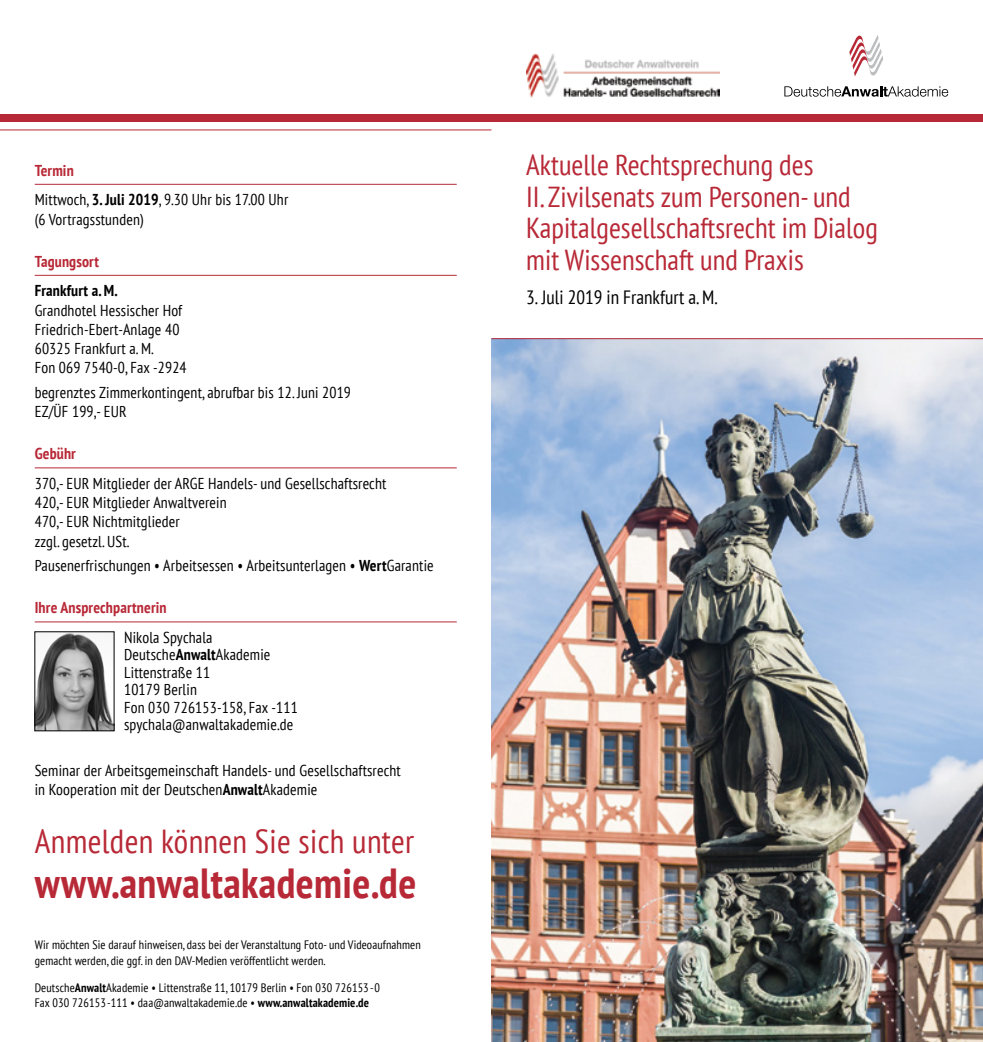
<style>
.page{position:relative;width:983px;height:1042px;background:#fff}
.page>*{position:absolute;margin:0;border:0;box-sizing:border-box;transform-origin:0 0}
.t1{font:700 condensed 42px "PT Sans";letter-spacing:.01em;color:#b82937}
.t2{font:condensed 33.25px "PT Sans";letter-spacing:.01em;color:#b82937}
.t3{font:condensed 28.88px/31.5px "PT Sans";color:#b82937}
.t4{font:condensed 19.25px "PT Sans";color:#000}
.t5{font:condensed 15.75px/19.2px "PT Sans";letter-spacing:.01em;color:#000}
.t6{font:700 condensed 15.75px "PT Sans";letter-spacing:.01em;color:#b82937}
.t7{font:700 condensed 15.75px "PT Sans";letter-spacing:.01em;color:#000}
.t8{font:condensed 12.25px/15.8px "PT Sans";letter-spacing:.01em;color:#000}
.s1{font-weight:700;color:#b82937}
.s2{font-weight:700}
</style>
<div class="page">
<img style="left:491px;top:339px;width:491px;height:703px">
<div style="left:0;top:114px;width:982px;height:8px;background:#b82937"></div>
<svg style="left:849px;top:35px;width:34px;height:42px"></svg>
<svg style="left:784px;top:86px;width:163px;height:11px"></svg>
<hr style="left:0;top:129px;width:491px;height:1px;background:#b82937">
<hr style="left:491px;top:338px;width:491px;height:1px;background:#b82937">
<img style="left:526px;top:54px;width:193px;height:43px">
<hr style="left:35px;top:184px;width:421px;height:1px;background:#b82937">
<hr style="left:35px;top:275px;width:421px;height:1px;background:#b82937">
<hr style="left:35px;top:467px;width:421px;height:1px;background:#b82937">
<hr style="left:35px;top:621px;width:421px;height:1px;background:#b82937">
<img style="left:37px;top:634px;width:75px;height:95px">
<p class="t5" style="left:35px;top:155px;width:255px;line-height:29.8px"><span class="s1">Termin<br></span>Mittwoch, <span class="s2">3. Juli 2019</span>, 9.30 Uhr bis 17.00 Uhr</p>
<p class="t5" style="left:35px;top:209px;width:110px">(6 Vortragsstunden)</p>
<p class="t6" style="left:35px;top:251px;width:66px">Tagungsort</p>
<p class="t7" style="left:35px;top:280px;width:84px">Frankfurt a. M.</p>
<p class="t5" style="left:35px;top:300px;width:153px">Grandhotel Hessischer Hof<br>Friedrich-Ebert-Anlage 40<br>60325 Frankfurt a. M.<br>Fon 069 7540-0, Fax -2924</p>
<p class="t5" style="left:35px;top:382px;width:318px">begrenztes Zimmerkontingent, abrufbar bis 12. Juni 2019<br>EZ/ÜF 199,- EUR</p>
<p class="t6" style="left:35px;top:443px;width:43px">Gebühr</p>
<p class="t5" style="left:35px;top:473px;width:353px">370,- EUR Mitglieder der ARGE Handels- und Gesellschaftsrecht 420,- EUR Mitglieder Anwaltverein<br>470,- EUR Nichtmitglieder<br>zzgl. gesetzl. USt.</p>
<p class="t5" style="left:35px;top:555px;width:400px">Pausenerfrischungen • Arbeitsessen • Arbeitsunterlagen • <span class="s2">Wert</span>Garantie</p>
<p class="t6" style="left:35px;top:597px;width:133px">Ihre Ansprechpartnerin</p>
<p class="t5" style="left:124px;top:628px;width:175px;line-height:17.5px">Nikola Spychala<br>Deutsche<span class="s2">Anwalt</span>Akademie<br>Littenstraße 11<br>10179 Berlin<br>Fon 030 726153-158, Fax -111 spychala@anwaltakademie.de</p>
<p class="t5" style="left:35px;top:760px;width:367px">Seminar der Arbeitsgemeinschaft Handels- und Gesellschaftsrecht in Kooperation mit der Deutschen<span class="s2">Anwalt</span>Akademie</p>
<h2 class="t2" style="left:35px;top:820px;width:381px">Anmelden können Sie sich unter</h2>
<h1 class="t1" style="left:35px;top:856px;width:383px">www.anwaltakademie.de</h1>
<p class="t8" style="left:35px;top:936px;width:387px">Wir möchten Sie darauf hinweisen, dass bei der Veranstaltung Foto- und Videoaufnahmen gemacht werden, die ggf. in den DAV-Medien veröffentlicht werden.</p>
<p class="t8" style="left:35px;top:979px;width:347px">Deutsche<span class="s2">Anwalt</span>Akademie • Littenstraße 11, 10179 Berlin • Fon 030 726153-0<br>Fax 030 726153-111 • daa@anwaltakademie.de • <span class="s2">www.anwaltakademie.de</span></p>
<h3 class="t3" style="left:526px;top:149px;width:353px">Aktuelle Rechtsprechung des<br>II. Zivilsenats zum Personen- und<br>Kapitalgesellschaftsrecht im Dialog mit Wissenschaft und Praxis</h3>
<p class="t4" style="left:526px;top:285px;width:192px">3. Juli 2019 in Frankfurt a. M.</p>
</div>
